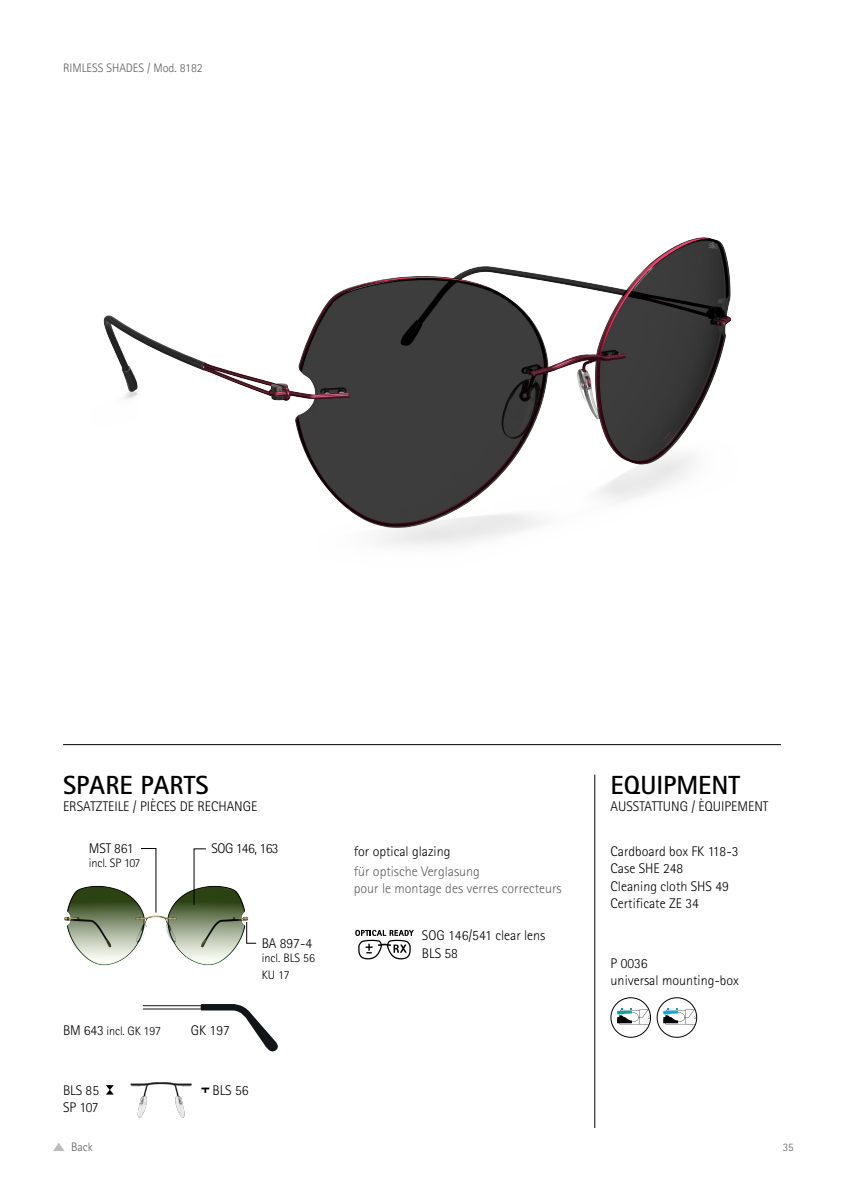
<style>
.page{position:relative;width:844px;height:1191px;background:#fff}
.page>*{position:absolute;margin:0;border:0;box-sizing:border-box;transform-origin:0 0}
.t1{font:700 26.25px "Rotis Sans Serif Pro";color:#000}
.t2{font:300 14px/17.5px "Rotis Sans Serif Pro";color:#000}
.t3{font:300 14px/17.5px "Rotis Sans Serif Pro";color:#5d5d5d}
.t4{font:300 14px "Rotis Sans Serif Pro";letter-spacing:-.035em;color:#000}
.t5{font:300 12.25px/17.7px "Rotis Sans Serif Pro";letter-spacing:-.01em;color:#000}
.t6{font:300 12.25px "Rotis Sans Serif Pro";color:#5d5d5d}
.t7{font:300 11.38px "Rotis Sans Serif Pro";color:#5d5d5d}
.s1{font-size:14px}
</style>
<div class="page">
<svg style="left:53px;top:1143px;width:11px;height:8px"></svg>
<img style="left:64px;top:885px;width:185px;height:81px">
<hr style="left:594px;top:774px;width:1px;height:354px;background:#000">
<hr style="left:143px;top:1008px;width:65px;height:1px;background:#111517">
<hr style="left:143px;top:1005px;width:65px;height:1px;background:#111517">
<svg style="left:200px;top:1004px;width:78px;height:47px"></svg>
<svg style="left:140px;top:848px;width:17px;height:65px"></svg>
<svg style="left:355px;top:929px;width:59px;height:30px"></svg>
<img style="left:103px;top:237px;width:629px;height:309px">
<hr style="left:63px;top:744px;width:717px;height:1px;background:#000">
<svg style="left:617px;top:1009px;width:33px;height:15px"></svg>
<div style="left:610px;top:997px;width:40px;height:40px;border:1px solid #000;border-radius:50%"></div>
<svg style="left:663px;top:1009px;width:33px;height:15px"></svg>
<div style="left:656px;top:997px;width:40px;height:40px;border:1px solid #000;border-radius:50%"></div>
<svg style="left:106px;top:1085px;width:8px;height:9px"></svg>
<svg style="left:201px;top:1087px;width:8px;height:5px"></svg>
<img style="left:130px;top:1082px;width:62px;height:36px">
<svg style="left:246px;top:921px;width:11px;height:23px"></svg>
<svg style="left:193px;top:848px;width:14px;height:57px"></svg>
<p class="t6" style="left:63px;top:61px;width:141px">RIMLESS SHADES / Mod. 8182</p>
<h1 class="t1" style="left:63px;top:768px;width:147px">SPARE PARTS</h1>
<p class="t2" style="left:63px;top:797px;width:196px">ERSATZTEILE / PIÈCES DE RECHANGE</p>
<p class="t2" style="left:89px;top:839px;width:46px">MST 861</p>
<p class="t5" style="left:89px;top:854px;width:53px">incl. SP 107</p>
<p class="t4" style="left:211px;top:840px;width:69px">SOG 146, 163</p>
<p class="t2" style="left:261px;top:934px;width:52px">BA 897-4</p>
<p class="t5" style="left:261px;top:949px;width:55px">incl. BLS 56<br>KU 17</p>
<p class="t5" style="left:63px;top:1022px;width:99px"><span class="s1">BM 643</span> incl. GK 197</p>
<p class="t2" style="left:191px;top:1021px;width:40px">GK 197</p>
<p class="t2" style="left:63px;top:1081px;width:38px">BLS 85<br>SP 107</p>
<p class="t2" style="left:212px;top:1081px;width:38px">BLS 56</p>
<p class="t2" style="left:353px;top:842px;width:98px">for optical glazing</p>
<p class="t3" style="left:353px;top:862px;width:209px">für optische Verglasung<br>pour le montage des verres correcteurs</p>
<p class="t2" style="left:422px;top:927px;width:125px">SOG 146/541 clear lens<br>BLS 58</p>
<h1 class="t1" style="left:610px;top:768px;width:131px">EQUIPMENT</h1>
<p class="t2" style="left:610px;top:797px;width:159px">AUSSTATTUNG / ÈQUIPEMENT</p>
<p class="t2" style="left:610px;top:842px;width:129px">Cardboard box FK 118-3<br>Case SHE 248<br>Cleaning cloth SHS 49<br>Certificate ZE 34</p>
<p class="t2" style="left:610px;top:954px;width:130px">P 0036<br>universal mounting-box</p>
<p class="t6" style="left:71px;top:1139px;width:23px">Back</p>
<p class="t7" style="left:782px;top:1140px;width:12px">35</p>
</div>
